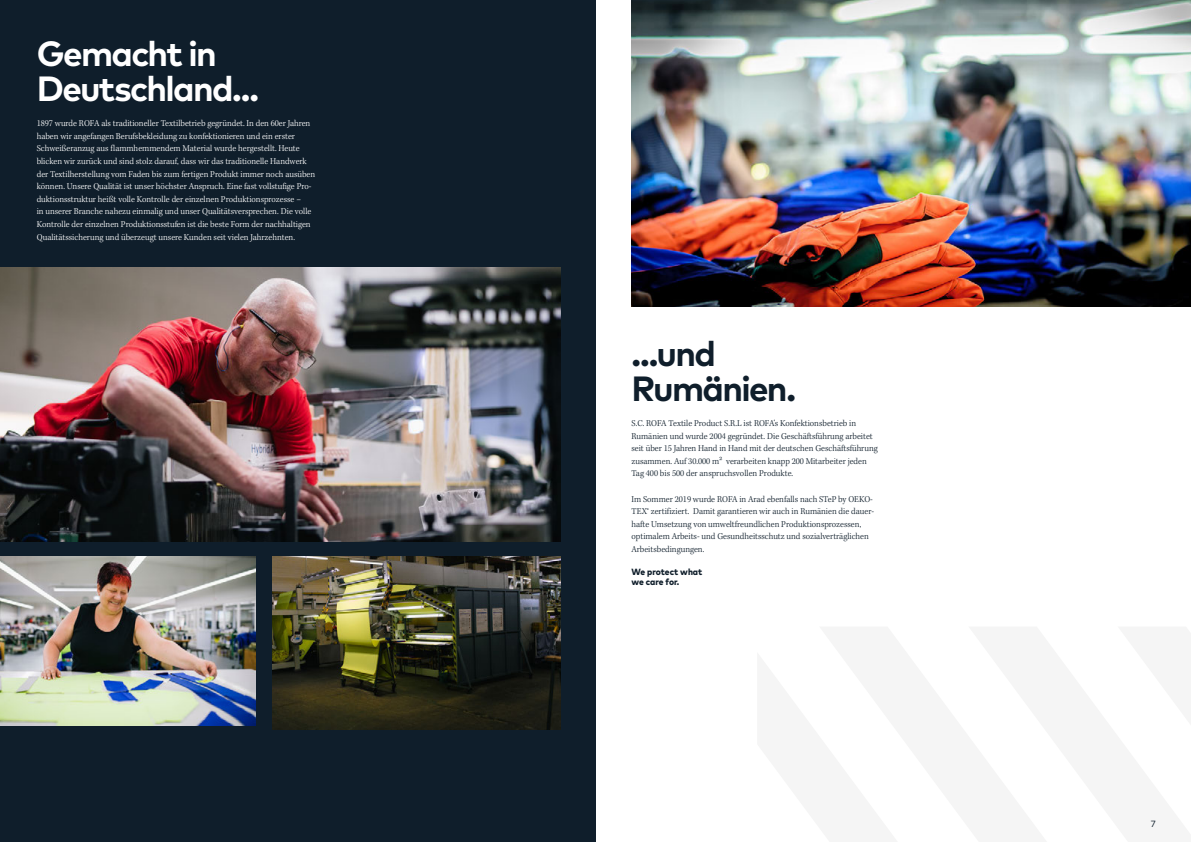
<style>
.page{position:relative;width:1191px;height:842px;background:#fff}
.page>*{position:absolute;margin:0;border:0;box-sizing:border-box;transform-origin:0 0}
.t1{font:700 35px/35px "Mark Pro";letter-spacing:-.05em;color:#fff}
.t2{font:700 35px/35px "Mark Pro";letter-spacing:-.05em;color:#0f1e2b}
.t3{font:300 9.2px/12.6px "Kepler Std";color:#fff;scale:.96 1}
.t4{font:300 9.2px/12.6px "Kepler Std";color:#0f1e2b;scale:.96 1}
.t5{font:800 9px/10px "Mark Pro";color:#0f1e2b;scale:.96 1}
.t6{font:9px "Mark Pro";color:#0f1e2b}
</style>
<div class="page">
<div style="left:0;top:0;width:595px;height:842px;background:#0f1e2b"></div>
<img style="left:631px;top:0;width:560px;height:307px">
<img style="left:0;top:268px;width:560px;height:274px">
<img style="left:272px;top:557px;width:288px;height:172px">
<img style="left:0;top:557px;width:255px;height:169px">
<h1 class="t1" style="left:37px;top:33px;width:224px">Gemacht in<br>Deutschland...</h1>
<p class="t3" style="left:37px;top:117px;width:291px">1897 wurde ROFA als traditioneller Textilbetrieb gegründet. In den 60er Jahren haben wir angefangen Berufsbekleidung zu konfektionieren und ein erster Schweißeranzug aus flammhemmendem Material wurde hergestellt. Heute blicken wir zurück und sind stolz darauf, dass wir das traditionelle Handwerk der Textilherstellung vom Faden bis zum fertigen Produkt immer noch ausüben können. Unsere Qualität ist unser höchster Anspruch. Eine fast vollstufige Pro&shy;duktionsstruktur heißt volle Kontrolle der einzelnen Produktionsprozesse –<br>in unserer Branche nahezu einmalig und unser Qualitätsversprechen. Die volle Kontrolle der einzelnen Produktionsstufen ist die beste Form der nachhaltigen Qualitätssicherung und überzeugt unsere Kunden seit vielen Jahrzehnten.</p>
<h1 class="t2" style="left:631px;top:333px;width:166px">...und<br>Rumänien.</h1>
<p class="t4" style="left:631px;top:417px;width:258px">S.C. ROFA Textile Product S.R.L ist ROFA‘s Konfektionsbetrieb in Rumänien und wurde 2004 gegründet. Die Geschäftsführung arbeitet seit über 15 Jahren Hand in Hand mit der deutschen Geschäftsführung zusammen. Auf 30.000 m² verarbeiten knapp 200 Mitarbeiter jeden Tag 400 bis 500 der anspruchsvollen Produkte.</p>
<p class="t4" style="left:631px;top:493px;width:254px">Im Sommer 2019 wurde ROFA in Arad ebenfalls nach STeP by OEKO-TEX® zertifiziert. Damit garantieren wir auch in Rumänien die dauer&shy;hafte Umsetzung von umweltfreundlichen Produktionsprozessen, optimalem Arbeits- und Gesundheitsschutz und sozialverträglichen Arbeitsbedingungen.</p>
<p class="t5" style="left:631px;top:566px;width:75px">We protect what we care for.</p>
<p class="t6" style="left:1150px;top:817px;width:6px">7</p>
</div>
